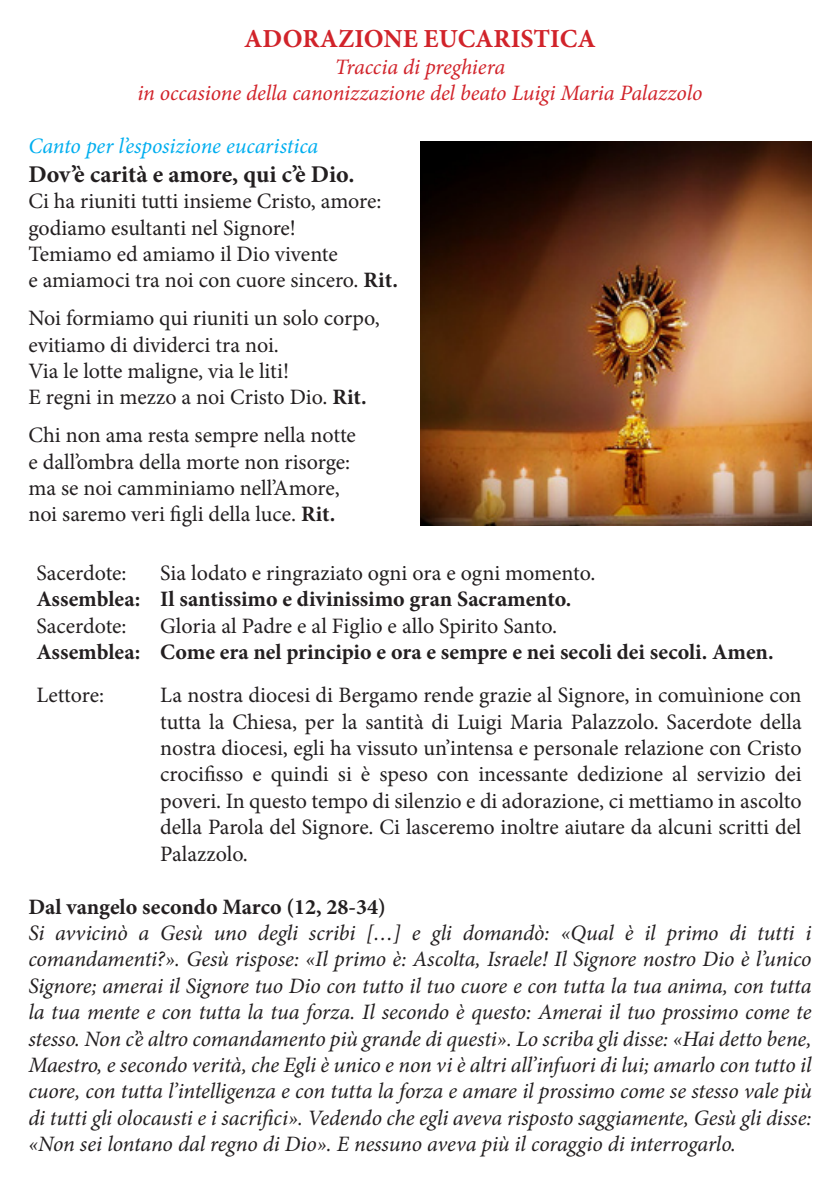
<style>
.page{position:relative;width:840px;height:1191px;background:#fff}
.page>*{position:absolute;margin:0;border:0;box-sizing:border-box;transform-origin:0 0}
.t1{font:700 26px "Minion Pro";color:#d1232a}
.t2{font:700 24px "Minion Pro";color:#231f20}
.t3{font:22px/26.4px "Minion Pro";color:#231f20;text-align:justify}
.t4{font:italic 22px/26.4px "Minion Pro";letter-spacing:-.01em;color:#231f20;text-align:justify}
.t5{font:700 22px "Minion Pro";color:#231f20}
.t6{font:italic 22px "Minion Pro";letter-spacing:-.005em;color:#d1232a}
.t7{font:italic 22px "Minion Pro";letter-spacing:-.005em;color:#00aeef}
.s1{font-weight:700}
</style>
<div class="page">
<img style="left:420px;top:142px;width:391px;height:383px">
<p class="t1" style="left:244px;top:21px;width:353px">ADORAZIONE EUCARISTICA</p>
<p class="t6" style="left:334px;top:52px;width:172px">Traccia di preghiera</p>
<p class="t6" style="left:137px;top:78px;width:566px">in occasione della canonizzazione del beato Luigi Maria Palazzolo</p>
<p class="t7" style="left:28px;top:131px;width:291px">Canto per l’esposizione eucaristica</p>
<p class="t2" style="left:28px;top:157px;width:327px">Dov’è carità e amore, qui c’è Dio.</p>
<p class="t3" style="left:28px;top:188px;width:354px">Ci ha riuniti tutti insieme Cristo, amore:</p>
<p class="t3" style="left:28px;top:214px;width:269px">godiamo esultanti nel Signore!</p>
<p class="t3" style="left:28px;top:241px;width:311px">Temiamo ed amiamo il Dio vivente</p>
<p class="t3" style="left:28px;top:267px;width:371px">e amiamoci tra noi con cuore sincero. <span class="s1">Rit.</span></p>
<p class="t3" style="left:28px;top:305px;width:353px">Noi formiamo qui riuniti un solo corpo,</p>
<p class="t3" style="left:28px;top:331px;width:252px">evitiamo di dividerci tra noi.</p>
<p class="t3" style="left:28px;top:358px;width:262px">Via le lotte maligne, via le liti!</p>
<p class="t3" style="left:28px;top:384px;width:339px">E regni in mezzo a noi Cristo Dio. <span class="s1">Rit.</span></p>
<p class="t3" style="left:28px;top:422px;width:329px">Chi non ama resta sempre nella notte</p>
<p class="t3" style="left:28px;top:448px;width:323px">e dall’ombra della morte non risorge:</p>
<p class="t3" style="left:28px;top:475px;width:313px">ma se noi camminiamo nell’Amore,</p>
<p class="t3" style="left:28px;top:501px;width:308px">noi saremo veri figli della luce. <span class="s1">Rit.</span></p>
<p class="t3" style="left:36px;top:559px;width:92px">Sacerdote:</p>
<p class="t5" style="left:36px;top:583px;width:105px">Assemblea:</p>
<p class="t3" style="left:36px;top:612px;width:92px">Sacerdote:</p>
<p class="t5" style="left:36px;top:636px;width:105px">Assemblea:</p>
<p class="t3" style="left:160px;top:559px;width:436px">Sia lodato e ringraziato ogni ora e ogni momento.</p>
<p class="t5" style="left:160px;top:583px;width:412px">Il santissimo e divinissimo gran Sacramento.</p>
<p class="t3" style="left:160px;top:612px;width:398px">Gloria al Padre e al Figlio e allo Spirito Santo.</p>
<p class="t5" style="left:160px;top:636px;width:614px">Come era nel principio e ora e sempre e nei secoli dei secoli. Amen.</p>
<p class="t3" style="left:36px;top:682px;width:69px">Lettore:</p>
<p class="t3" style="left:160px;top:682px;width:642px">La nostra diocesi di Bergamo rende grazie al Signore, in comuìnione con tutta la Chiesa, per la santità di Luigi Maria Palazzolo. Sacerdote della nostra diocesi, egli ha vissuto un’intensa e personale relazione con Cristo crocifisso e quindi si è speso con incessante dedizione al servizio dei poveri. In questo tempo di silenzio e di adorazione, ci mettiamo in ascolto della Parola del Signore. Ci lasceremo inoltre aiutare da alcuni scritti del Palazzolo.</p>
<p class="t5" style="left:28px;top:891px;width:359px">Dal vangelo secondo Marco (12, 28-34)</p>
<p class="t4" style="left:28px;top:919px;width:784px">Si avvicinò a Gesù uno degli scribi […] e gli domandò: «Qual è il primo di tutti i comandamenti?». Gesù rispose: «Il primo è: Ascolta, Israele! Il Signore nostro Dio è l’unico Signore; amerai il Signore tuo Dio con tutto il tuo cuore e con tutta la tua anima, con tutta la tua mente e con tutta la tua forza. Il secondo è questo: Amerai il tuo prossimo come te stesso. Non c’è altro comandamento più grande di questi». Lo scriba gli disse: «Hai detto bene, Maestro, e secondo verità, che Egli è unico e non vi è altri all’infuori di lui; amarlo con tutto il cuore, con tutta l’intelligenza e con tutta la forza e amare il prossimo come se stesso vale più di tutti gli olocausti e i sacrifici». Vedendo che egli aveva risposto saggiamente, Gesù gli disse: «Non sei lontano dal regno di Dio». E nessuno aveva più il coraggio di interrogarlo.</p>
</div>
